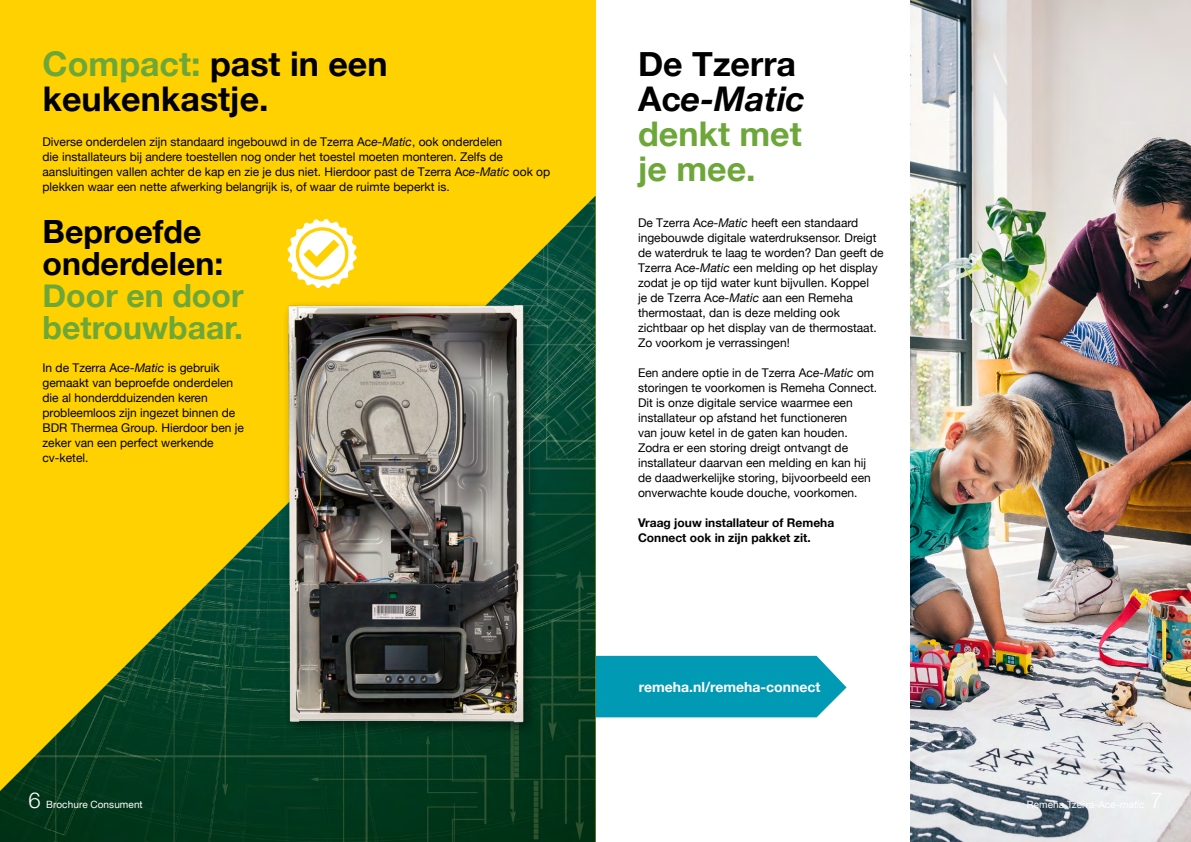
<style>
.page{position:relative;width:1191px;height:842px;background:#fff}
.page>*{position:absolute;margin:0;border:0;box-sizing:border-box;transform-origin:0 0}
.t1{font:700 34px/35px "Helvetica Neue";color:#6da73a}
.t2{font:700 34px/35px "Helvetica Neue";color:#000}
.t3{font:700 32px/32px "Helvetica Neue";color:#6da73a}
.t4{font:700 32px/32px "Helvetica Neue";color:#000}
.t5{font:700 14px "Helvetica Neue";color:#fff}
.t6{font:12px/15px "Helvetica Neue";color:#000}
.t7{font:700 12px/15px "Helvetica Neue";color:#000}
.t8{font:10px "Helvetica Neue";letter-spacing:.005em;color:#fff}
.s1{color:#6da73a}
.s2{font-style:italic}
.s3{font-family:"Helvetica Neue LT Std";font-weight:300;font-size:22px}
.s4{color:#000}
.s5{font-style:italic;color:#000}
</style>
<div class="page">
<div style="left:595px;top:656px;width:251px;height:61px;background:#009ab4"></div>
<div style="left:0;top:0;width:595px;height:842px;background:#ffd100"></div>
<img style="left:0;top:196px;width:595px;height:646px">
<img style="left:910px;top:0;width:281px;height:842px">
<img style="left:275px;top:305px;width:267px;height:435px">
<svg style="left:287px;top:219px;width:70px;height:69px"></svg>
<h1 class="t2" style="left:43px;top:47px;width:346px"><span class="s1">Compact:</span> past in een keukenkastje.</h1>
<p class="t6" style="left:43px;top:135px;width:509px">Diverse onderdelen zijn standaard ingebouwd in de Tzerra Ac<span class="s2">e-Matic</span>, ook onderdelen<br>die installateurs bij andere toestellen nog onder het toestel moeten monteren. Zelfs de aansluitingen vallen achter de kap en zie je dus niet. Hierdoor past de Tzerra Ac<span class="s2">e-Matic</span> ook op plekken waar een nette afwerking belangrijk is, of waar de ruimte beperkt is.</p>
<h2 class="t4" style="left:43px;top:217px;width:182px">Beproefde onderdelen:</h2>
<h2 class="t3" style="left:43px;top:281px;width:202px">Door en door betrouwbaar.</h2>
<p class="t6" style="left:43px;top:361px;width:203px">In de Tzerra Ac<span class="s2">e-Matic</span> is gebruik gemaakt van beproefde onderdelen die al honderdduizenden keren probleemloos zijn ingezet binnen de<br>BDR Thermea Group. Hierdoor ben je zeker van een perfect werkende cv-ketel.</p>
<p class="t8" style="left:28px;top:797px;width:116px"><span class="s3">6</span> Brochure Consument</p>
<h1 class="t1" style="left:638px;top:47px;width:168px"><span class="s4">De Tzerra<br>Ac</span><span class="s5">e-Matic </span>denkt met je mee.</h1>
<p class="t6" style="left:638px;top:216px;width:247px">De Tzerra Ac<span class="s2">e-Matic</span> heeft een standaard ingebouwde digitale waterdruksensor. Dreigt de waterdruk te laag te worden? Dan geeft de Tzerra Ac<span class="s2">e-Matic</span> een melding op het display zodat je op tijd water kunt bijvullen. Koppel<br>je de Tzerra Ac<span class="s2">e-Matic</span> aan een Remeha thermostaat, dan is deze melding ook zichtbaar op het display van de thermostaat.<br>Zo voorkom je verrassingen!</p>
<p class="t6" style="left:638px;top:366px;width:241px">Een andere optie in de Tzerra Ac<span class="s2">e-Matic</span> om storingen te voorkomen is Remeha Connect.<br>Dit is onze digitale service waarmee een installateur op afstand het functioneren<br>van jouw ketel in de gaten kan houden.<br>Zodra er een storing dreigt ontvangt de installateur daarvan een melding en kan hij de daadwerkelijke storing, bijvoorbeeld een onverwachte koude douche, voorkomen.</p>
<p class="t7" style="left:638px;top:515px;width:198px">Vraag jouw installateur of Remeha<br>Connect ook in zijn pakket zit.</p>
<p class="t5" style="left:639px;top:676px;width:183px">remeha.nl/remeha-connect</p>
</div>
